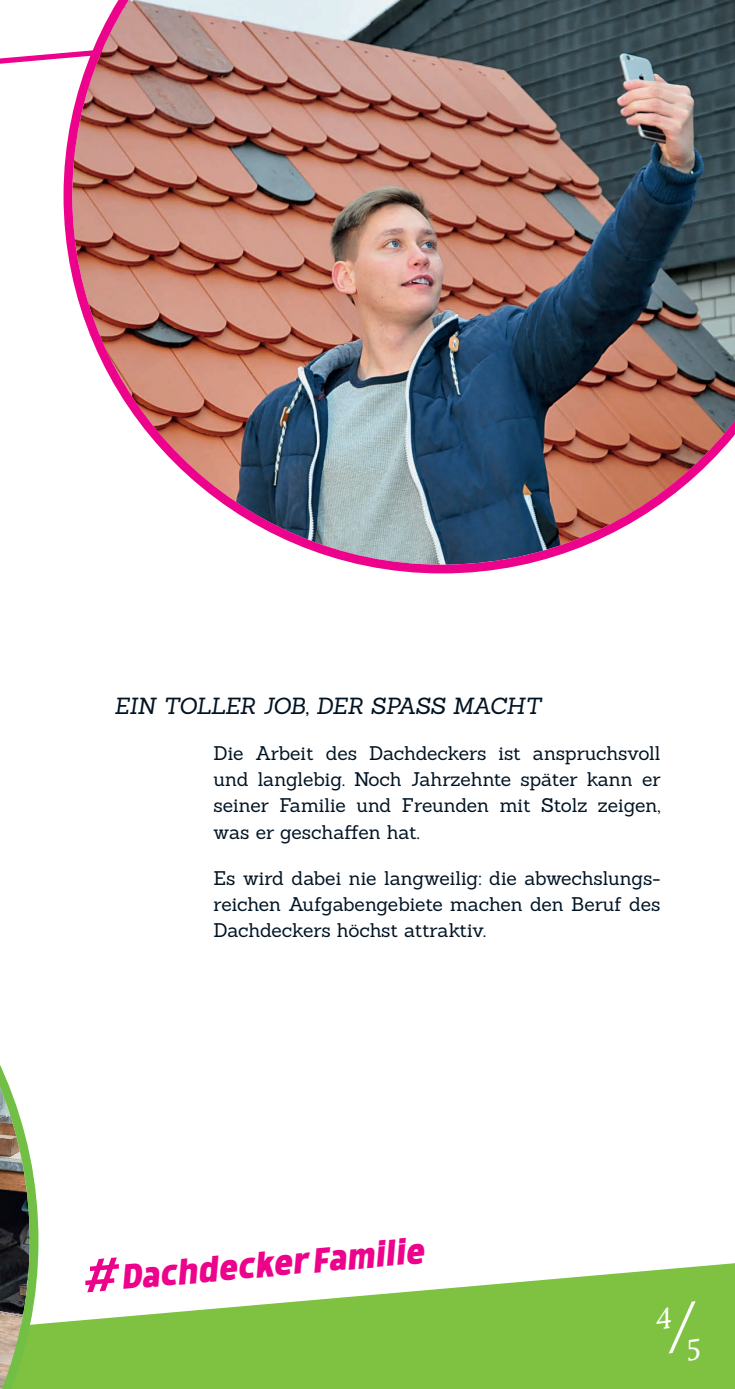
<style>
.page{position:relative;width:735px;height:1389px;background:#fff}
.page>*{position:absolute;margin:0;border:0;box-sizing:border-box;transform-origin:0 0}
.t1{font:italic 700 40.43px "Morl Sans";color:#ed028c}
.t2{font:italic 22.75px "Sanchez";letter-spacing:-.035em;color:#001322}
.t3{font:19.25px/26.2px "Sanchez";letter-spacing:-.005em;color:#001322;text-align:justify}
.s1{font-weight:300;font-style:normal;font-size:53.9px}
</style>
<div class="page">
<svg style="left:38px;top:1263px;width:696px;height:126px;fill:#7fc241"></svg>
<svg style="left:0;top:53px;width:63px;height:11px"></svg>
<img style="left:63px;top:0;width:671px;height:573px">
<img style="left:0;top:1065px;width:38px;height:324px">
<div style="left:656px;top:1301px;width:43px;height:60px;background:#7fc241"></div>
<p class="t2" style="left:114px;top:691px;width:428px">EIN TOLLER JOB, DER SPASS MACHT</p>
<p class="t3" style="left:213px;top:740px;width:448px">Die Arbeit des Dachdeckers ist anspruchsvoll und langlebig. Noch Jahrzehnte später kann er seiner Familie und Freunden mit Stolz zeigen, was er geschaffen hat.</p>
<p class="t3" style="left:213px;top:865px;width:448px">Es wird dabei nie langweilig: die abwechslungs&shy;reichen Aufgabengebiete machen den Beruf des Dachdeckers höchst attraktiv.</p>
<h1 class="t1" style="left:80px;top:1258px;width:344px;rotate:-5deg"><span class="s1">#</span>DachdeckerFamilie</h1>
</div>
